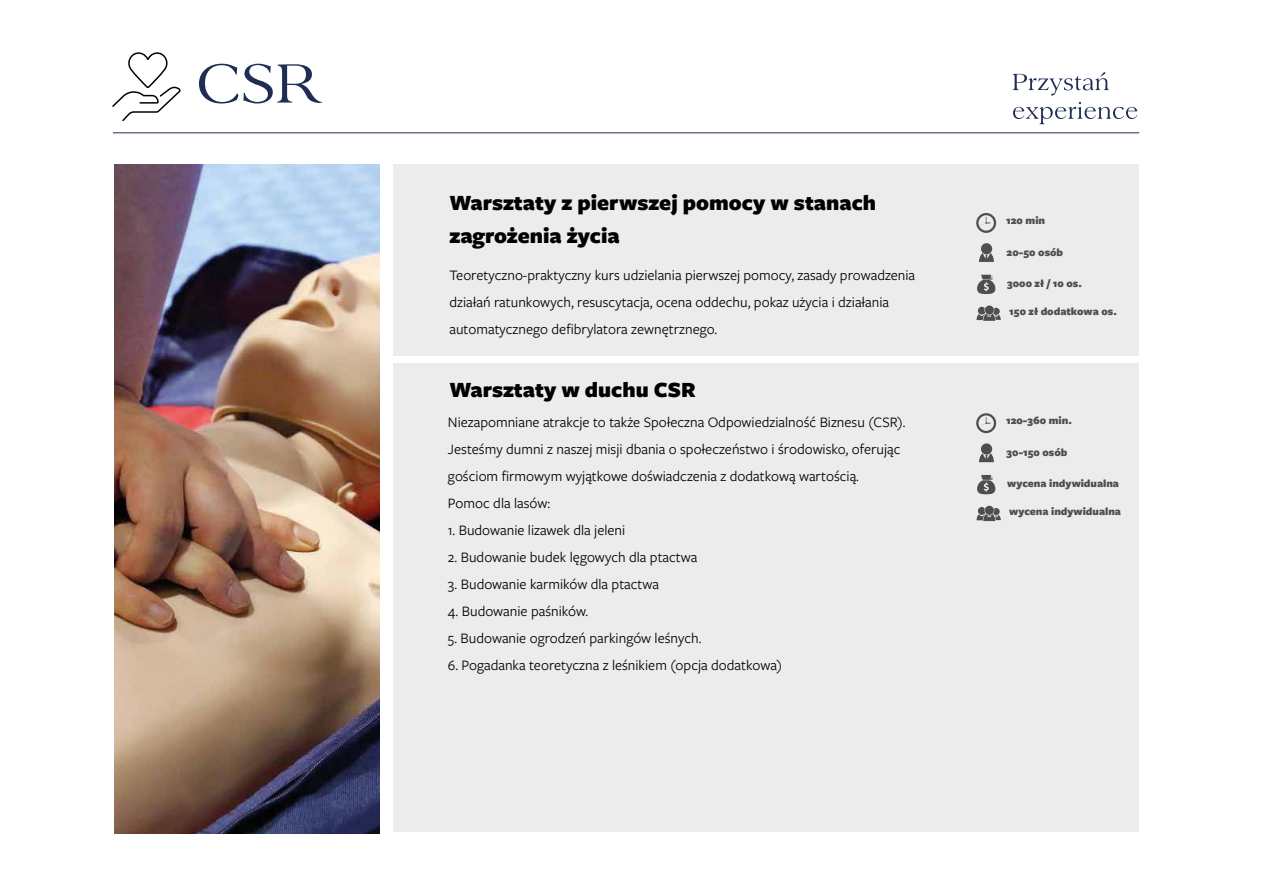
<style>
.page{position:relative;width:1263px;height:893px;background:#fff}
.page>*{position:absolute;margin:0;border:0;box-sizing:border-box;transform-origin:0 0}
.t1{font:900 22.5px/33.8px "Freight Sans Pro";color:#010101}
.t2{font:15px/27px "Freight Sans Pro";color:#010101}
.t3{font:900 11.25px "Freight Sans Pro";color:#4c4e50}
</style>
<div class="page">
<svg style="left:1013px;top:72px;width:96px;height:24px"></svg>
<svg style="left:1013px;top:102px;width:124px;height:22px"></svg>
<hr style="left:113px;top:133px;width:1026px;height:1px;background:#1f2d53">
<svg style="left:199px;top:64px;width:39px;height:39px"></svg>
<svg style="left:244px;top:64px;width:78px;height:39px"></svg>
<svg style="left:112px;top:52px;width:70px;height:82px"></svg>
<div style="left:394px;top:164px;width:745px;height:192px;background:#ececec"></div>
<svg style="left:977px;top:275px;width:18px;height:19px"></svg>
<svg style="left:979px;top:253px;width:15px;height:9px"></svg>
<div style="left:981px;top:243px;width:11px;height:11px;background:#4c4e50;border-radius:50%"></div>
<svg style="left:976px;top:213px;width:20px;height:20px"></svg>
<svg style="left:976px;top:305px;width:25px;height:16px"></svg>
<div style="left:394px;top:364px;width:745px;height:468px;background:#ececec"></div>
<svg style="left:977px;top:475px;width:18px;height:19px"></svg>
<svg style="left:979px;top:453px;width:15px;height:9px"></svg>
<div style="left:981px;top:443px;width:11px;height:12px;background:#4c4e50;border-radius:50%"></div>
<svg style="left:976px;top:413px;width:20px;height:20px"></svg>
<svg style="left:976px;top:506px;width:25px;height:15px"></svg>
<img style="left:115px;top:165px;width:264px;height:669px">
<h1 class="t1" style="left:449px;top:185px;width:428px">Warsztaty z pierwszej pomocy w stanach zagrożenia życia</h1>
<p class="t2" style="left:449px;top:261px;width:467px">Teoretyczno-praktyczny kurs udzielania pierwszej pomocy, zasady prowadzenia działań ratunkowych, resuscytacja, ocena oddechu, pokaz użycia i działania automatycznego defibrylatora zewnętrznego.</p>
<h1 class="t1" style="left:449px;top:372px;width:248px">Warsztaty w duchu CSR</h1>
<p class="t2" style="left:448px;top:408px;width:459px">Niezapomniane atrakcje to także Społeczna Odpowiedzialność Biznesu (CSR).<br>Jesteśmy dumni z naszej misji dbania o społeczeństwo i środowisko, oferując gościom firmowym wyjątkowe doświadczenia z dodatkową wartością.<br>Pomoc dla lasów:</p>
<p class="t2" style="left:448px;top:516px;width:179px">1. Budowanie lizawek dla jeleni</p>
<p class="t2" style="left:448px;top:543px;width:251px">2. Budowanie budek lęgowych dla ptactwa</p>
<p class="t2" style="left:448px;top:570px;width:213px">3. Budowanie karmików dla ptactwa</p>
<p class="t2" style="left:448px;top:597px;width:142px">4. Budowanie paśników.</p>
<p class="t2" style="left:448px;top:624px;width:255px">5. Budowanie ogrodzeń parkingów leśnych.</p>
<p class="t2" style="left:448px;top:651px;width:336px">6. Pogadanka teoretyczna z leśnikiem (opcja dodatkowa)</p>
<p class="t3" style="left:1006px;top:212px;width:40px">120 min</p>
<p class="t3" style="left:1007px;top:244px;width:58px">20-50 osób</p>
<p class="t3" style="left:1007px;top:275px;width:76px">3000 zł / 10 os.</p>
<p class="t3" style="left:1009px;top:303px;width:109px">150 zł dodatkowa os.</p>
<p class="t3" style="left:1006px;top:413px;width:67px">120-360 min.</p>
<p class="t3" style="left:1007px;top:445px;width:62px">30-150 osób</p>
<p class="t3" style="left:1007px;top:476px;width:113px">wycena indywidualna</p>
<p class="t3" style="left:1009px;top:503px;width:113px">wycena indywidualna</p>
</div>
